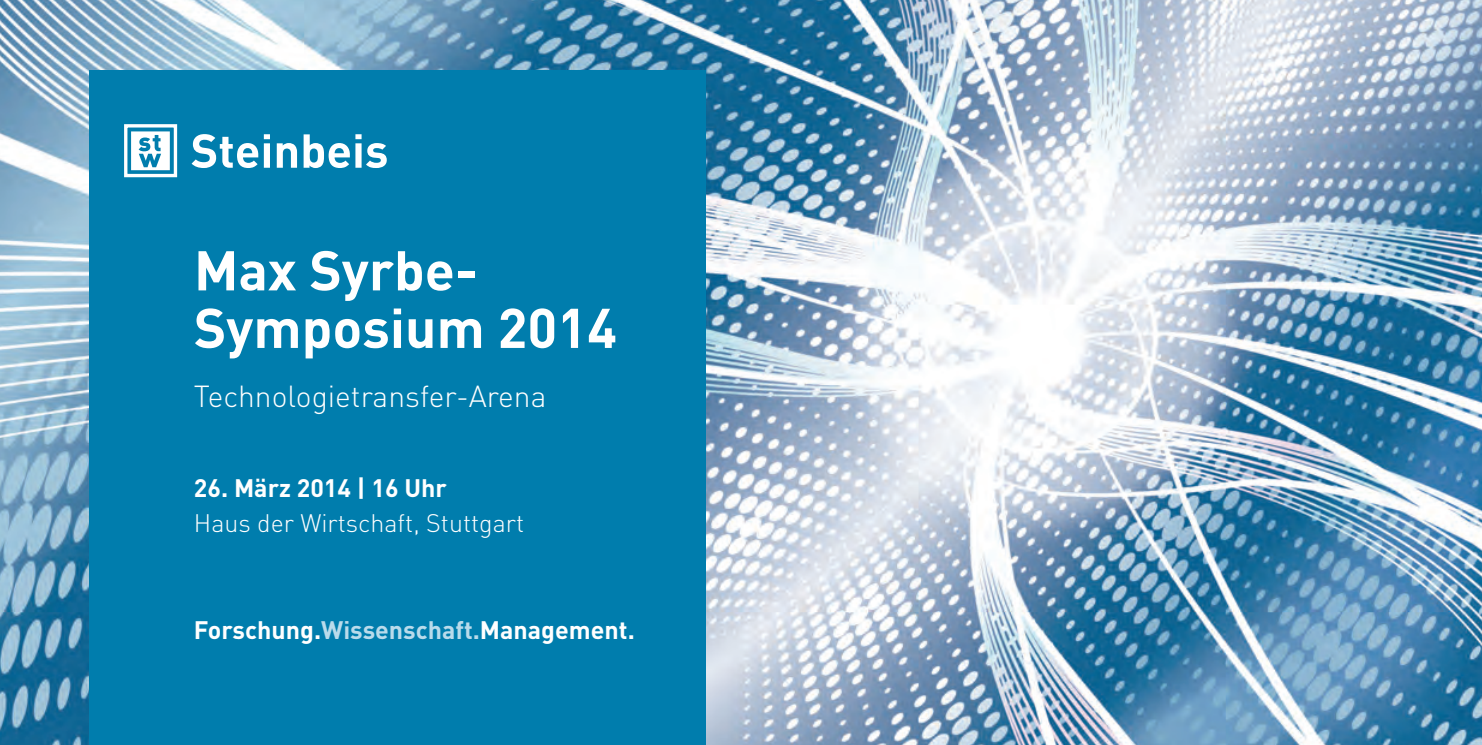
<style>
.page{position:relative;width:1482px;height:745px;background:#fff}
.page>*{position:absolute;margin:0;border:0;box-sizing:border-box;transform-origin:0 0}
.t1{font:700 55px/57.5px "DINOT";color:#fff}
.t2{font:300 30px "DINOT";color:#fff}
.t3{font:700 25px "DINOT";color:#fff}
.t4{font:300 25px "DINOT";color:#fff}
.s1{color:#b9dbeb}
</style>
<div class="page">
<img style="left:0;top:0;width:1481px;height:744px">
<div style="left:89px;top:71px;width:616px;height:673px;background:#007dad"></div>
<div style="left:124px;top:124px;width:53px;height:53px;border:3px solid #fff"></div>
<svg style="left:131px;top:131px;width:39px;height:39px"></svg>
<svg style="left:191px;top:134px;width:67px;height:34px"></svg>
<div style="left:264px;top:143px;width:6px;height:25px;background:#fff"></div>
<svg style="left:264px;top:134px;width:6px;height:5px"></svg>
<svg style="left:277px;top:143px;width:20px;height:25px"></svg>
<svg style="left:303px;top:134px;width:84px;height:34px"></svg>
<h1 class="t1" style="left:194px;top:240px;width:424px">Max Syrbe-<br>Symposium 2014</h1>
<p class="t2" style="left:194px;top:377px;width:354px">Technologietransfer-Arena</p>
<p class="t3" style="left:194px;top:471px;width:254px">26. März 2014 | 16 Uhr</p>
<p class="t4" style="left:194px;top:507px;width:331px">Haus der Wirtschaft, Stuttgart</p>
<p class="t3" style="left:194px;top:612px;width:442px">Forschung.<span class="s1">Wissenschaft.</span>Management.</p>
</div>
